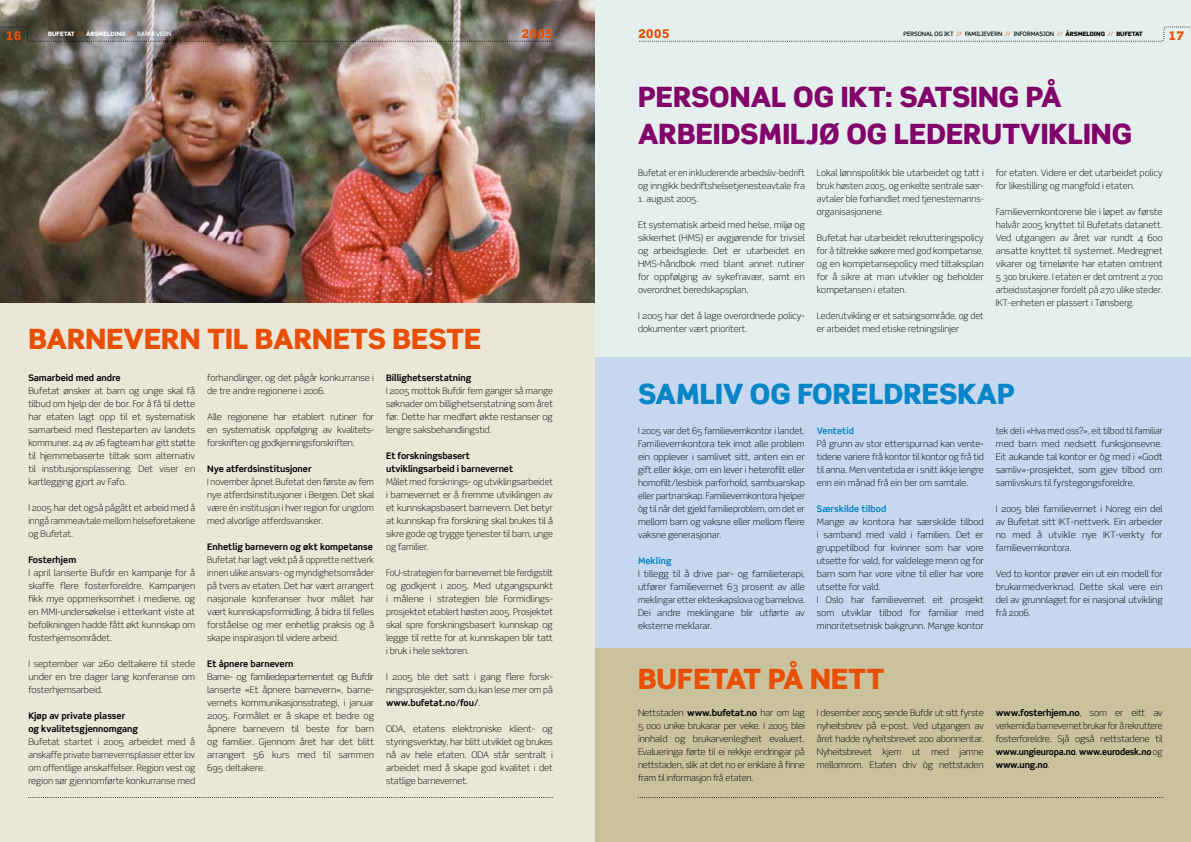
<style>
.page{position:relative;width:1191px;height:842px;background:#fff}
.page>*{position:absolute;margin:0;border:0;box-sizing:border-box;transform-origin:0 0}
.t1{font:900 28px/36px "Scene";color:#82006a}
.t2{font:900 28px "Scene";color:#e94f00}
.t3{font:900 28px "Scene";color:#0385c8}
.t4{font:900 12px "Scene Alt";color:#e94f00}
.t5{font:300 9px/13px "Scene";color:#000;text-align:justify}
.t6{font:300 9px/13px "Scene";color:#000;text-align:justify;scale:.96 1}
.t7{font:700 9px/13px "Scene";color:#000}
.t8{font:700 9px "Scene";color:#0385c8}
.t9{font:500 6px "Scene Alt";color:#000}
.t10{font:900 6px "Scene Alt";color:#fff}
.s1{font-weight:500;color:#e94f00}
.s2{font-weight:500}
.s3{color:#e94f00}
.s4{font-weight:900}
.s5{font-weight:700}
</style>
<div class="page">
<div style="left:0;top:298px;width:595px;height:544px;background:#eae7d9"></div>
<img style="left:0;top:0;width:595px;height:302px">
<div style="left:595px;top:352px;width:596px;height:297px;background:#c6d7ef"></div>
<div style="left:595px;top:648px;width:596px;height:194px;background:#cac19d"></div>
<div style="left:595px;top:0;width:596px;height:356px;background:#e5f0ee"></div>
<svg style="left:639px;top:26px;width:551px;height:16px"></svg>
<img style="left:0;top:26px;width:553px;height:16px">
<svg style="left:28px;top:797px;width:525px;height:1px"></svg>
<svg style="left:638px;top:797px;width:525px;height:1px"></svg>
<h2 class="t4" style="left:6px;top:28px;width:17px">16</h2>
<p class="t10" style="left:48px;top:30px;width:125px">BUFETAT <span class="s1">//</span> ÅRSMELDING <span class="s1">//</span> <span class="s2">BARNEVERN</span></p>
<h2 class="t4" style="left:638px;top:26px;width:33px">2005</h2>
<p class="t9" style="left:903px;top:31px;width:241px">PERSONAL OG IKT <span class="s3">//</span> FAMILIEVERN <span class="s3">//</span> INFORMASJON <span class="s3">//</span> <span class="s4">ÅRSMELDING</span> <span class="s3">//</span> <span class="s4">BUFETAT</span></p>
<h2 class="t4" style="left:1168px;top:28px;width:17px">17</h2>
<h2 class="t4" style="left:521px;top:26px;width:33px">2005</h2>
<h1 class="t2" style="left:28px;top:321px;width:454px">BARNEVERN TIL BARNETS BESTE</h1>
<p class="t7" style="left:28px;top:372px;width:94px">Samarbeid med andre</p>
<p class="t5" style="left:28px;top:385px;width:168px">Bufetat ønsker at barn og unge skal få tilbud om hjelp der de bor. For å få til dette har etaten lagt opp til et systematisk samarbeid med flesteparten av landets kommuner. 24 av 26 fagteam har gitt støtte til hjemmebaserte tiltak som alternativ til institusjonsplassering. Det viser en kartlegging gjort av Fafo.</p>
<p class="t5" style="left:28px;top:502px;width:168px">I 2005 har det også pågått et arbeid med å inngå rammeavtale mellom helseforetakene og Bufetat.</p>
<p class="t7" style="left:28px;top:554px;width:49px">Fosterhjem</p>
<p class="t5" style="left:28px;top:567px;width:168px">I april lanserte Bufdir en kampanje for å skaffe flere fosterforeldre. Kampanjen fikk mye oppmerksomhet i mediene, og en MMI-undersøkelse i etterkant viste at befolkningen hadde fått økt kunnskap om fosterhjemsområdet.</p>
<p class="t5" style="left:28px;top:658px;width:168px">I september var 260 deltakere til stede under en tre dager lang konferanse om fosterhjemsarbeid.</p>
<p class="t7" style="left:28px;top:710px;width:111px">Kjøp av private plasser og kvalitetsgjennomgang</p>
<p class="t5" style="left:28px;top:736px;width:168px">Bufetat startet i 2005 arbeidet med å anskaffe private barnevernsplasser etter lov om offentlige anskaffelser. Region vest og region sør gjennomførte konkurranse med</p>
<p class="t5" style="left:207px;top:372px;width:168px">forhandlinger, og det pågår konkurranse i de tre andre regionene i 2006.</p>
<p class="t5" style="left:207px;top:411px;width:168px">Alle regionene har etablert rutiner for en systematisk oppfølging av kvalitets&shy;forskriften og godkjenningsforskriften.</p>
<p class="t7" style="left:207px;top:462px;width:106px">Nye atferdsinstitusjoner</p>
<p class="t5" style="left:207px;top:476px;width:168px">I november åpnet Bufetat den første av fem nye atferdsinstitusjoner i Bergen. Det skal være én institusjon i hver region for ungdom med alvorlige atferdsvansker.</p>
<p class="t7" style="left:207px;top:540px;width:167px">Enhetlig barnevern og økt kompetanse</p>
<p class="t6" style="left:207px;top:554px;width:175px">Bufetat har lagt vekt på å opprette nettverk innen ulike ansvars- og myndighetsområder på tvers av etaten. Det har vært arrangert nasjonale konferanser hvor målet har vært kunnskapsformidling, å bidra til felles forståelse og mer enhetlig praksis og å skape inspirasjon til videre arbeid.</p>
<p class="t7" style="left:207px;top:657px;width:88px">Et åpnere barnevern</p>
<p class="t5" style="left:207px;top:671px;width:168px">Barne- og familiedepartementet og Bufdir lanserte «Et åpnere barnevern», barne&shy;vernets kommunikasjonsstrategi, i januar 2005. Formålet er å skape et bedre og åpnere barnevern til beste for barn og familier. Gjennom året har det blitt arrangert 56 kurs med til sammen 695 deltakere.</p>
<p class="t7" style="left:386px;top:372px;width:87px">Billighetserstatning</p>
<p class="t5" style="left:386px;top:385px;width:168px">I 2005 mottok Bufdir fem ganger så mange søknader om billighetserstatning som året før. Dette har medført økte restanser og lengre saksbehandlingstid.</p>
<p class="t7" style="left:386px;top:450px;width:129px">Et forskningsbasert utviklingsarbeid i barnevernet</p>
<p class="t5" style="left:386px;top:476px;width:168px">Målet med forsknings- og utviklingsarbeidet i barnevernet er å fremme utviklingen av et kunnskapsbasert barnevern. Det betyr at kunnskap fra forskning skal brukes til å sikre gode og trygge tjenester til barn, unge og familier.</p>
<p class="t6" style="left:386px;top:567px;width:175px">FoU-strategien for barnevernet ble ferdigstilt og godkjent i 2005. Med utgangspunkt i målene i strategien ble Formidlings&shy;prosjektet etablert høsten 2005. Prosjektet skal spre forskningsbasert kunnskap og legge til rette for at kunnskapen blir tatt i bruk i hele sektoren.</p>
<p class="t5" style="left:386px;top:671px;width:168px">I 2005 ble det satt i gang flere forsk&shy;ningsprosjekter, som du kan lese mer om på <span class="s5">www.bufetat.no/fou/</span>.</p>
<p class="t5" style="left:386px;top:723px;width:168px">ODA, etatens elektroniske klient- og styringsverktøy, har blitt utviklet og brukes nå av hele etaten. ODA står sentralt i arbeidet med å skape god kvalitet i det statlige barnevernet.</p>
<h1 class="t1" style="left:638px;top:79px;width:496px">PERSONAL OG IKT: SATSING PÅ<br>ARBEIDSMILJØ OG LEDERUTVIKLING</h1>
<p class="t6" style="left:638px;top:167px;width:175px">Bufetat er en inkluderende arbeidsliv-bedrift og inngikk bedriftshelsetjenesteavtale fra</p>
<p class="t5" style="left:638px;top:193px;width:62px">1. august 2005.</p>
<p class="t5" style="left:638px;top:219px;width:168px">Et systematisk arbeid med helse, miljø og sikkerhet (HMS) er avgjørende for trivsel og arbeidsglede. Det er utarbeidet en HMS-håndbok med blant annet rutiner for oppfølging av sykefravær, samt en overordnet beredskapsplan.</p>
<p class="t5" style="left:638px;top:310px;width:168px">I 2005 har det å lage overordnede policy&shy;dokumenter vært prioritert.</p>
<p class="t5" style="left:817px;top:167px;width:168px">Lokal lønns-politikk ble utarbeidet og tatt i bruk høsten 2005, og enkelte sentrale sær&shy;avtaler ble forhandlet med tjenestemanns&shy;organisasjonene.</p>
<p class="t5" style="left:817px;top:232px;width:168px">Bufetat har utarbeidet rekrutterings-policy for å tiltrekke søkere med god kompetanse, og en kompetansepolicy med tiltaksplan for å sikre at man utvikler og beholder kompetansen i etaten.</p>
<p class="t5" style="left:817px;top:310px;width:168px">Lederutvikling er et satsingsområde, og det er arbeidet med etiske retningslinjer</p>
<p class="t5" style="left:995px;top:167px;width:168px">for etaten. Videre er det utarbeidet policy for likestilling og mangfold i etaten.</p>
<p class="t5" style="left:995px;top:206px;width:168px">Familievernkontorene ble i løpet av første halvår 2005 knyttet til Bufetats datanett.<br>Ved utgangen av året var rundt 4 600 ansatte knyttet til systemet. Medregnet vikarer og timelønte har etaten omtrent 5 300 brukere. I etaten er det omtrent 2 700 arbeidsstasjoner fordelt på 270 ulike steder.<br>IKT-enheten er plassert i Tønsberg.</p>
<h1 class="t3" style="left:638px;top:375px;width:378px">SAMLIV OG FORELDRESKAP</h1>
<p class="t5" style="left:638px;top:424px;width:168px">I 2005 var det 65 familievernkontor i landet.<br>Familievernkontora tek imot alle problem ein opplever i samlivet sitt, anten ein er gift eller ikkje, om ein lever i heterofilt eller homofilt/lesbisk parforhold, sambuarskap eller partnarskap. Familievernkontora hjelper òg til når det gjeld familieproblem, om det er mellom barn og vaksne eller mellom fleire vaksne generasjonar.</p>
<p class="t8" style="left:638px;top:555px;width:35px">Mekling</p>
<p class="t5" style="left:638px;top:567px;width:168px">I tillegg til å drive par- og familieterapi, utfører familievernet 63 prosent av alle meklingar etter ekteskapslova og barnelova.<br>Dei andre meklingane blir utførte av eksterne meklarar.</p>
<p class="t8" style="left:817px;top:425px;width:39px">Ventetid</p>
<p class="t5" style="left:817px;top:437px;width:168px">På grunn av stor etterspurnad kan vente&shy;tidene variere frå kontor til kontor og frå tid til anna. Men ventetida er i snitt ikkje lengre enn ein månad frå ein ber om samtale.</p>
<p class="t8" style="left:817px;top:503px;width:71px">Særskilde tilbod</p>
<p class="t5" style="left:817px;top:515px;width:168px;text-align:left">Mange av kontora har særskilde tilbod i samband med vald i familien. Det er gruppetilbod for kvinner som har vore utsette for vald, for valdelege menn og for barn som har vore vitne til eller har vore utsette for vald.<br>I Oslo har familievernet eit prosjekt som utviklar tilbod for familiar med minoritetsetnisk bakgrunn. Mange kontor</p>
<h1 class="t2" style="left:638px;top:661px;width:248px">BUFETAT PÅ NETT</h1>
<p class="t6" style="left:995px;top:424px;width:175px">tek del i «Hva med oss?», eit tilbod til familiar med barn med nedsett funksjonsevne.<br>Eit aukande tal kontor er òg med i «Godt samliv»-prosjektet, som gjev tilbod om samlivskurs til fyrstegongsforeldre.</p>
<p class="t5" style="left:995px;top:502px;width:168px">I 2005 blei familievernet i Noreg ein del av Bufetat sitt IKT-nettverk. Ein arbeider no med å utvikle nye IKT-verkty for familievernkontora.</p>
<p class="t5" style="left:995px;top:567px;width:168px">Ved to kontor prøver ein ut ein modell for brukarmedverknad. Dette skal vere ein del av grunnlaget for ei nasjonal utvikling frå 2006.</p>
<p class="t5" style="left:638px;top:706px;width:168px">Nettstaden <span class="s5">www.bufetat.no</span> har om lag 5 000 unike brukarar per veke. I 2005 blei innhald og brukarvenlegheit evaluert.<br>Evalueringa førte til ei rekkje endringar på nettstaden, slik at det no er enklare å finne fram til informasjon frå etaten.</p>
<p class="t5" style="left:817px;top:706px;width:168px">I desember 2005 sende Bufdir ut sitt fyrste nyheitsbrev på e-post. Ved utgangen av året hadde nyheitsbrevet 200 abonnentar.<br>Nyheitsbrevet kjem ut med jamne mellomrom. Etaten driv òg nettstaden</p>
<p class="t5" style="left:995px;top:706px;width:168px"><span class="s5">www.fosterhjem.no</span>, som er eitt av verkemidla barnevernet brukar for å rekruttere fosterforeldre. Sjå også nettstadene til <span class="s5">www.ungieuropa.no</span>, <span class="s5">www.eurodesk.no</span> og <span class="s5">www.ung.no</span>.</p>
</div>
